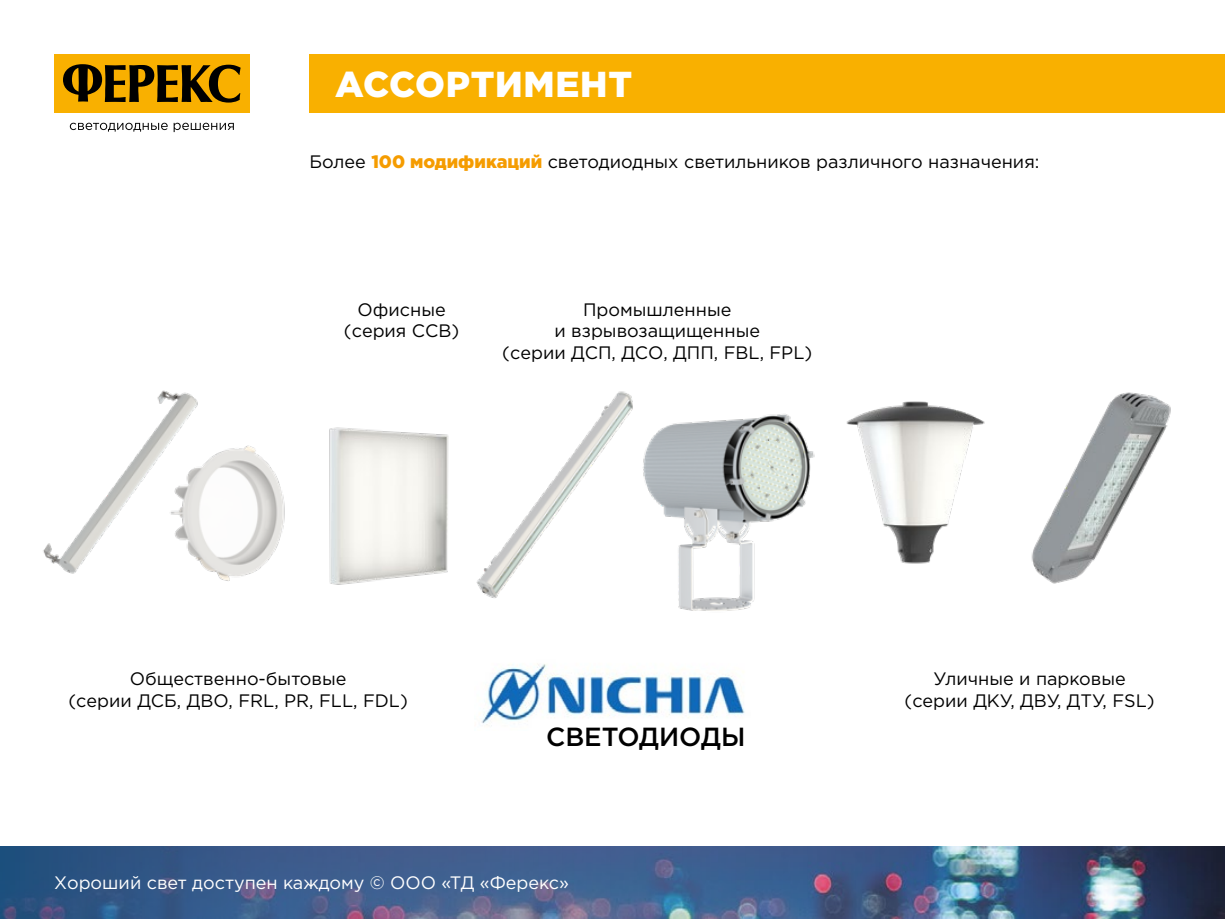
<style>
.page{position:relative;width:1225px;height:919px;background:#fff}
.page>*{position:absolute;margin:0;border:0;box-sizing:border-box;transform-origin:0 0}
.t1{font:900 36px "Gotham Pro";letter-spacing:.02em;color:#fff}
.t2{font:500 26.1px "Gotham Pro";color:#000}
.t3{font:18px/21.6px "Gotham Pro";color:#000;text-align:center}
.t4{font:18px "Gotham Pro";color:#fff}
.s1{font-weight:900;color:#f59c00}
</style>
<div class="page">
<div style="left:309px;top:54px;width:916px;height:59px;background:#f9b000"></div>
<img style="left:481px;top:663px;width:264px;height:63px">
<img style="left:329px;top:427px;width:120px;height:158px">
<img style="left:43px;top:390px;width:155px;height:184px">
<img style="left:476px;top:391px;width:157px;height:207px">
<img style="left:1031px;top:392px;width:140px;height:192px">
<img style="left:164px;top:441px;width:121px;height:140px">
<img style="left:846px;top:401px;width:139px;height:163px">
<img style="left:643px;top:414px;width:172px;height:197px">
<img style="left:0;top:846px;width:1225px;height:72px">
<div style="left:54px;top:54px;width:196px;height:59px;background:#f9b000"></div>
<svg style="left:63px;top:64px;width:178px;height:39px"></svg>
<svg style="left:70px;top:123px;width:98px;height:9px"></svg>
<svg style="left:174px;top:123px;width:60px;height:9px"></svg>
<h1 class="t1" style="left:335px;top:63px;width:298px">АССОРТИМЕНТ</h1>
<p class="t3" style="left:309px;top:151px;width:731px">Более <span class="s1">100 модификаций</span> светодиодных светильников различного назначения:</p>
<p class="t3" style="left:344px;top:298px;width:117px">Офисные (серия ССВ)</p>
<p class="t3" style="left:502px;top:298px;width:311px">Промышленные<br>и взрывозащищенные<br>(серии ДСП, ДСО, ДПП, FBL, FPL)</p>
<p class="t3" style="left:68px;top:668px;width:341px">Общественно-бытовые<br>(серии ДСБ, ДВО, FRL, PR, FLL, FDL)</p>
<p class="t3" style="left:904px;top:668px;width:252px">Уличные и парковые (серии ДКУ, ДВУ, ДТУ, FSL)</p>
<h2 class="t2" style="left:546px;top:722px;width:201px">СВЕТОДИОДЫ</h2>
<p class="t4" style="left:54px;top:873px;width:516px">Хороший свет доступен каждому © ООО «ТД «Ферекс»</p>
</div>
